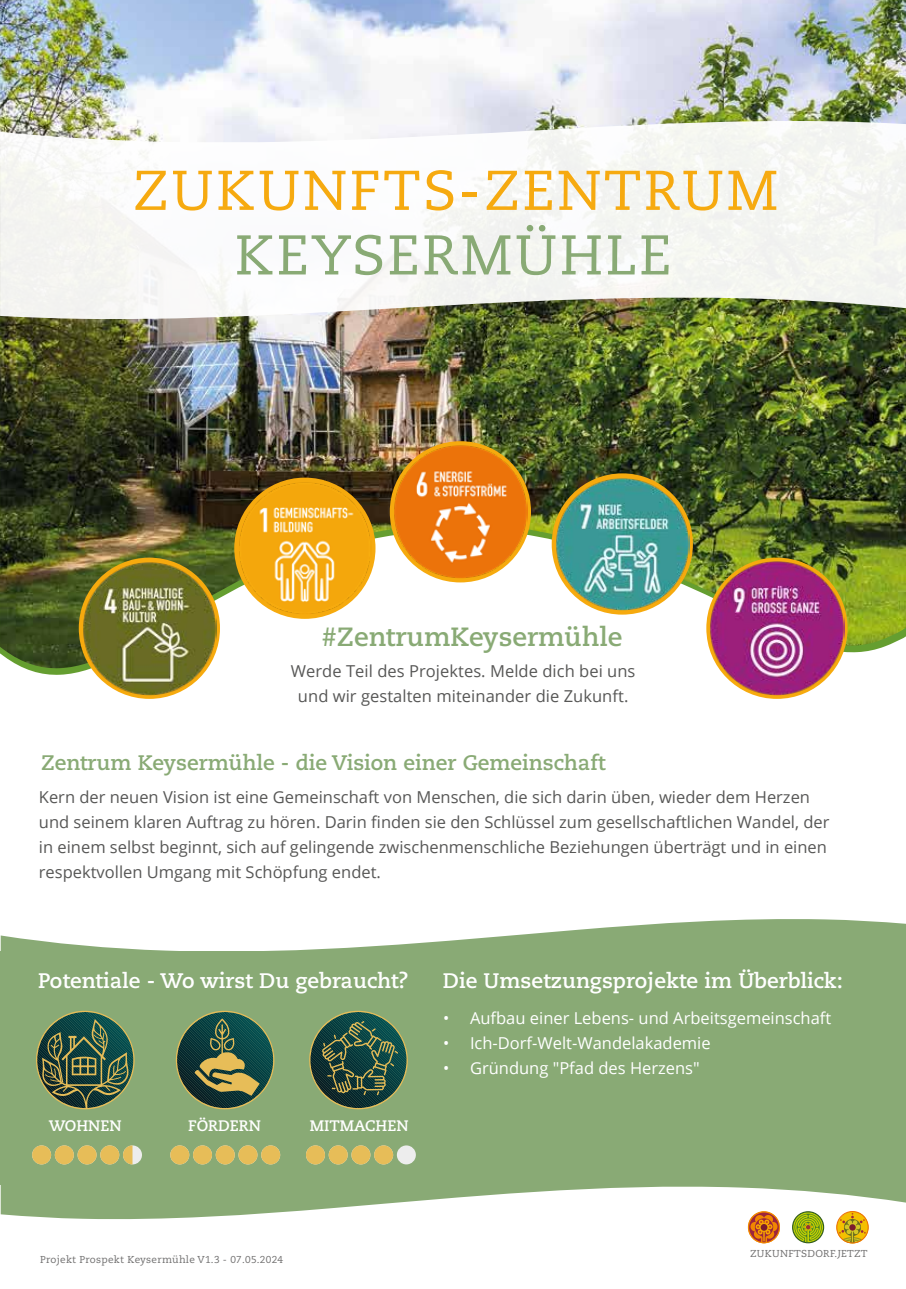
<style>
.page{position:relative;width:906px;height:1289px;background:#fff}
.page>*{position:absolute;margin:0;border:0;box-sizing:border-box;transform-origin:0 0}
.t1{font:55.8px "Caecilia LT Pro 55 Roman";letter-spacing:.045em;color:#f6aa10}
.t2{font:55.8px "Caecilia LT Pro 55 Roman";letter-spacing:.045em;color:#89aa75}
.t3{font:700 26.4px "Caecilia LT Pro 75";color:#89aa75}
.t4{font:700 21px "Caecilia LT Pro 75";color:#fff}
.t5{font:700 21px "Caecilia LT Pro 75";color:#89aa75}
.t6{font:16.5px/25px "Open Sans";color:#575756;text-align:center}
.t7{font:16.5px "Open Sans";color:#fff}
.t8{font:700 15.15px "Caecilia LT Pro 75";color:#fff}
.t9{font:10.05px "Caecilia LT Pro 55 Roman";letter-spacing:.025em;color:#706f6f}
</style>
<div class="page">
<svg style="left:1px;top:919px;width:905px;height:32px"></svg>
<svg style="left:1px;top:1184px;width:791px;height:36px;fill:#89aa75"></svg>
<img style="left:0;top:0;width:906px;height:669px">
<svg style="left:79px;top:557px;width:141px;height:142px"></svg>
<div style="left:234px;top:477px;width:141px;height:142px;background:#f6aa0e;border-radius:50%"></div>
<div style="left:390px;top:441px;width:141px;height:141px;background:#f6aa0e;border-radius:50%"></div>
<svg style="left:552px;top:473px;width:141px;height:141px"></svg>
<div style="left:1px;top:951px;width:905px;height:233px;background:#89aa75"></div>
<svg style="left:0;top:121px;width:906px;height:198px;fill:#f6f7f3"></svg>
<svg style="left:36px;top:1010px;width:99px;height:99px"></svg>
<svg style="left:176px;top:1010px;width:99px;height:99px"></svg>
<svg style="left:309px;top:1010px;width:99px;height:99px"></svg>
<svg style="left:123px;top:1145px;width:19px;height:19px"></svg>
<div style="left:397px;top:1145px;width:19px;height:19px;background:#ededed;border-radius:50%"></div>
<div style="left:32px;top:1145px;width:19px;height:19px;background:#e7bd58;border-radius:50%"></div>
<div style="left:55px;top:1145px;width:19px;height:19px;background:#e7bd58;border-radius:50%"></div>
<div style="left:78px;top:1145px;width:19px;height:19px;background:#e7bd58;border-radius:50%"></div>
<div style="left:100px;top:1145px;width:19px;height:19px;background:#e7bd58;border-radius:50%"></div>
<svg style="left:123px;top:1145px;width:9px;height:19px"></svg>
<div style="left:170px;top:1145px;width:19px;height:19px;background:#e7bd58;border-radius:50%"></div>
<div style="left:193px;top:1145px;width:19px;height:19px;background:#e7bd58;border-radius:50%"></div>
<div style="left:216px;top:1145px;width:19px;height:19px;background:#e7bd58;border-radius:50%"></div>
<div style="left:306px;top:1145px;width:19px;height:19px;background:#e7bd58;border-radius:50%"></div>
<div style="left:329px;top:1145px;width:19px;height:19px;background:#e7bd58;border-radius:50%"></div>
<div style="left:238px;top:1145px;width:19px;height:19px;background:#e7bd58;border-radius:50%"></div>
<div style="left:261px;top:1145px;width:19px;height:19px;background:#e7bd58;border-radius:50%"></div>
<div style="left:351px;top:1145px;width:19px;height:19px;background:#e7bd58;border-radius:50%"></div>
<div style="left:374px;top:1145px;width:19px;height:19px;background:#e7bd58;border-radius:50%"></div>
<img style="left:83px;top:561px;width:133px;height:134px">
<img style="left:393px;top:445px;width:134px;height:133px">
<img style="left:555px;top:477px;width:134px;height:134px">
<svg style="left:748px;top:1211px;width:32px;height:32px"></svg>
<svg style="left:749px;top:1212px;width:30px;height:32px"></svg>
<svg style="left:792px;top:1184px;width:114px;height:60px"></svg>
<img style="left:238px;top:481px;width:133px;height:134px">
<img style="left:709px;top:560px;width:135px;height:136px">
<h1 class="t1" style="left:133px;top:154px;width:647px">ZUKUNFTS-ZENTRUM</h1>
<h1 class="t2" style="left:235px;top:218px;width:438px">KEYSERMÜHLE</h1>
<h2 class="t3" style="left:321px;top:618px;width:302px">#ZentrumKeysermühle</h2>
<p class="t6" style="left:291px;top:658px;width:346px">Werde Teil des Projektes. Melde dich bei uns und wir gestalten miteinander die Zukunft.</p>
<p class="t5" style="left:41px;top:748px;width:566px">Zentrum Keysermühle - die Vision einer Gemeinschaft</p>
<p class="t6" style="left:39px;top:784px;width:792px;text-align:left">Kern der neuen Vision ist eine Gemeinschaft von Menschen, die sich darin üben, wieder dem Herzen und seinem klaren Auftrag zu hören. Darin finden sie den Schlüssel zum gesellschaftlichen Wandel, der in einem selbst beginnt, sich auf gelingende zwischenmenschliche Beziehungen überträgt und in einen respektvollen Umgang mit Schöpfung endet.</p>
<p class="t4" style="left:38px;top:966px;width:372px">Potentiale - Wo wirst Du gebraucht?</p>
<p class="t8" style="left:49px;top:1115px;width:74px">WOHNEN</p>
<p class="t8" style="left:188px;top:1115px;width:74px">FÖRDERN</p>
<p class="t8" style="left:310px;top:1115px;width:100px">MITMACHEN</p>
<p class="t4" style="left:443px;top:966px;width:402px">Die Umsetzungsprojekte im Überblick:</p>
<p class="t7" style="left:443px;top:1006px;width:390px">• Aufbau einer Lebens- und Arbeitsgemeinschaft</p>
<p class="t7" style="left:443px;top:1031px;width:269px">• Ich-Dorf-Welt-Wandelakademie</p>
<p class="t7" style="left:443px;top:1056px;width:258px">• Gründung "Pfad des Herzens"</p>
<p class="t9" style="left:40px;top:1252px;width:245px">Projekt Prospekt Keysermühle V1.3 - 07.05.2024</p>
<p class="t9" style="left:750px;top:1246px;width:119px">ZUKUNFTSDORF.JETZT</p>
</div>
